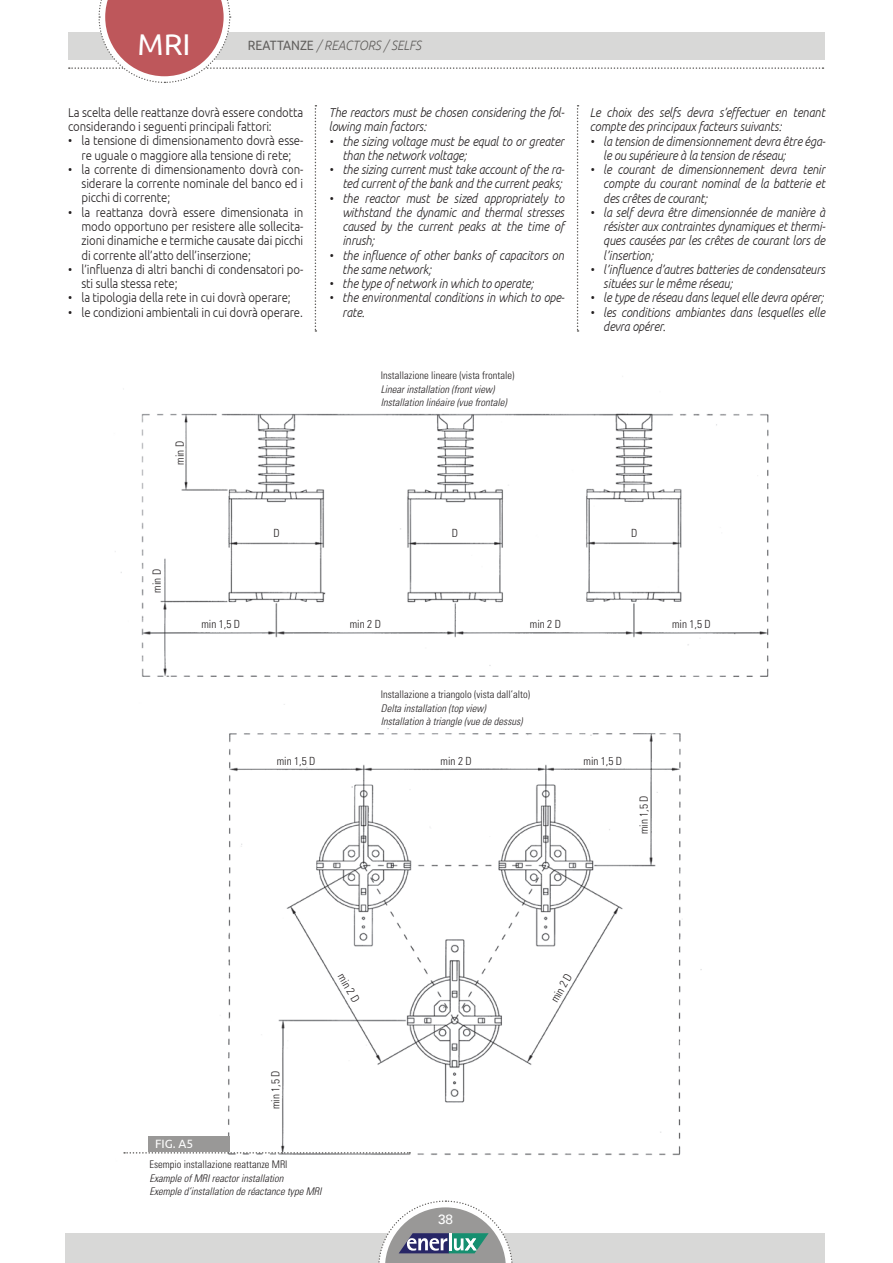
<style>
.page{position:relative;width:893px;height:1263px;background:#fff}
.page>*{position:absolute;margin:0;border:0;box-sizing:border-box;transform-origin:0 0}
.t1{font:30px "Ubuntu";color:#fff}
.t2{font:italic 300 13.5px "Ubuntu";color:#605e5c;scale:.9 1}
.t3{font:13.5px "Univers";color:#fff}
.t4{font:italic 300 12.75px/14.2px "Ubuntu";letter-spacing:-.01em;color:#231f20;scale:.9 1}
.t5{font:300 12.75px/14.2px "Ubuntu";letter-spacing:-.01em;color:#231f20;scale:.9 1}
.t6{font:12px "Ubuntu";color:#fff}
.t7{font:300 condensed 11.25px "Univers";color:#231f20}
.t8{font:italic 300 condensed 10.5px/13.5px "Univers";color:#231f20}
.t9{font:300 condensed 10.5px "Univers";color:#231f20}
.s1{font-weight:400;font-style:normal}
</style>
<div class="page">
<div style="left:66px;top:1233px;width:759px;height:30px;background:#d8d8d7"></div>
<svg style="left:378px;top:1200px;width:135px;height:63px"></svg>
<svg style="left:69px;top:0;width:754px;height:83px"></svg>
<img style="left:115px;top:413px;width:654px;height:743px">
<div style="left:149px;top:1137px;width:81px;height:15px;background:#999897"></div>
<svg style="left:124px;top:1152px;width:286px;height:1px"></svg>
<svg style="left:315px;top:105px;width:1px;height:227px"></svg>
<svg style="left:577px;top:105px;width:2px;height:227px"></svg>
<h1 class="t1" style="left:138px;top:27px;width:55px">MRI</h1>
<p class="t2" style="left:248px;top:38px;width:194px"><span class="s1">REATTANZE</span> / REACTORS / SELFS</p>
<p class="t5" style="left:68px;top:105px;width:263px">La scelta delle reattanze dovrà essere condotta considerando i seguenti principali fattori:</p>
<p class="t5" style="left:68px;top:134px;width:263px;text-align:center">• la tensione di dimensionamento dovrà esse&shy;re uguale o maggiore alla tensione di rete;</p>
<p class="t5" style="left:82px;top:162px;width:248px;text-align:justify;text-indent:-13px">• la corrente di dimensionamento dovrà con&shy;siderare la corrente nominale del banco ed i picchi di corrente;</p>
<p class="t5" style="left:82px;top:205px;width:248px;text-align:justify;text-indent:-13px">• la reattanza dovrà essere dimensionata in modo opportuno per resistere alle sollecita&shy;zioni dinamiche e termiche causate dai picchi di corrente all’atto dell’inserzione;</p>
<p class="t5" style="left:82px;top:262px;width:248px;text-indent:-13px">• l’influenza di altri banchi di condensatori po&shy;sti sulla stessa rete;</p>
<p class="t5" style="left:68px;top:290px;width:249px">• la tipologia della rete in cui dovrà operare;</p>
<p class="t5" style="left:68px;top:305px;width:262px">• le condizioni ambientali in cui dovrà operare.</p>
<p class="t7" style="left:173px;top:465px;width:25px;rotate:-90deg">min D</p>
<p class="t4" style="left:329px;top:105px;width:263px">The reactors must be chosen considering the fol&shy;lowing main factors:</p>
<p class="t4" style="left:342px;top:134px;width:248px;text-indent:-14px">• the sizing voltage must be equal to or greater than the network voltage;</p>
<p class="t4" style="left:329px;top:162px;width:263px;text-align:right">• the sizing current must take account of the ra&shy;ted current of the bank and the current peaks;</p>
<p class="t4" style="left:342px;top:191px;width:248px;text-align:justify;text-indent:-13px">• the reactor must be sized appropriately to withstand the dynamic and thermal stresses caused by the current peaks at the time of inrush;</p>
<p class="t4" style="left:342px;top:248px;width:248px;text-indent:-13px">• the influence of other banks of capacitors on the same network;</p>
<p class="t4" style="left:329px;top:276px;width:229px">• the type of network in which to operate;</p>
<p class="t4" style="left:342px;top:291px;width:248px;text-indent:-13px">• the environmental conditions in which to ope&shy;rate.</p>
<p class="t9" style="left:381px;top:369px;width:135px">Installazione lineare (vista frontale)</p>
<p class="t8" style="left:381px;top:382px;width:127px">Linear installation (front view)<br>Installation linéaire (vue frontale)</p>
<p class="t4" style="left:590px;top:105px;width:263px">Le choix des selfs devra s’effectuer en tenant compte des principaux facteurs suivants:</p>
<p class="t4" style="left:603px;top:134px;width:248px;text-indent:-14px">• la tension de dimensionnement devra être éga&shy;le ou supérieure à la tension de réseau;</p>
<p class="t4" style="left:603px;top:162px;width:248px;text-align:justify;text-indent:-14px">• le courant de dimensionnement devra tenir compte du courant nominal de la batterie et des crêtes de courant;</p>
<p class="t4" style="left:603px;top:205px;width:248px;text-align:justify;text-indent:-13px">• la self devra être dimensionnée de manière à résister aux contraintes dynamiques et thermi&shy;ques causées par les crêtes de courant lors de l’insertion;</p>
<p class="t4" style="left:603px;top:262px;width:248px;text-indent:-13px">• l’influence d’autres batteries de condensateurs situées sur le même réseau;</p>
<p class="t4" style="left:590px;top:291px;width:261px">• le type de réseau dans lequel elle devra opérer;</p>
<p class="t4" style="left:603px;top:305px;width:248px;text-indent:-13px">• les conditions ambiantes dans lesquelles elle devra opérer.</p>
<p class="t7" style="left:150px;top:593px;width:25px;rotate:-90deg">min D</p>
<p class="t7" style="left:201px;top:617px;width:40px">min 1,5 D</p>
<p class="t7" style="left:273px;top:527px;width:8px">D</p>
<p class="t7" style="left:452px;top:527px;width:8px">D</p>
<p class="t7" style="left:631px;top:527px;width:8px">D</p>
<p class="t7" style="left:350px;top:617px;width:33px">min 2 D</p>
<p class="t7" style="left:530px;top:617px;width:33px">min 2 D</p>
<p class="t7" style="left:672px;top:617px;width:40px">min 1,5 D</p>
<p class="t9" style="left:381px;top:688px;width:151px">Installazione a triangolo (vista dall’alto)</p>
<p class="t8" style="left:381px;top:701px;width:143px">Delta installation (top view)<br>Installation à triangle (vue de dessus)</p>
<p class="t7" style="left:277px;top:754px;width:40px">min 1,5 D</p>
<p class="t7" style="left:583px;top:754px;width:40px">min 1,5 D</p>
<p class="t7" style="left:440px;top:754px;width:33px">min 2 D</p>
<p class="t7" style="left:637px;top:834px;width:40px;rotate:-90deg">min 1,5 D</p>
<p class="t7" style="left:269px;top:1109px;width:40px;rotate:-90deg">min 1,5 D</p>
<p class="t7" style="left:347px;top:971px;width:33px;rotate:60deg">min 2 D</p>
<p class="t7" style="left:548px;top:998px;width:33px;rotate:-60deg">min 2 D</p>
<p class="t6" style="left:155px;top:1136px;width:40px">FIG. A5</p>
<p class="t9" style="left:149px;top:1158px;width:140px">Esempio installazione reattanze MRI</p>
<p class="t8" style="left:149px;top:1171px;width:173px">Example of MRI reactor installation<br>Exemple d’installation de réactance type MRI</p>
<p class="t3" style="left:438px;top:1211px;width:17px">38</p>
</div>
